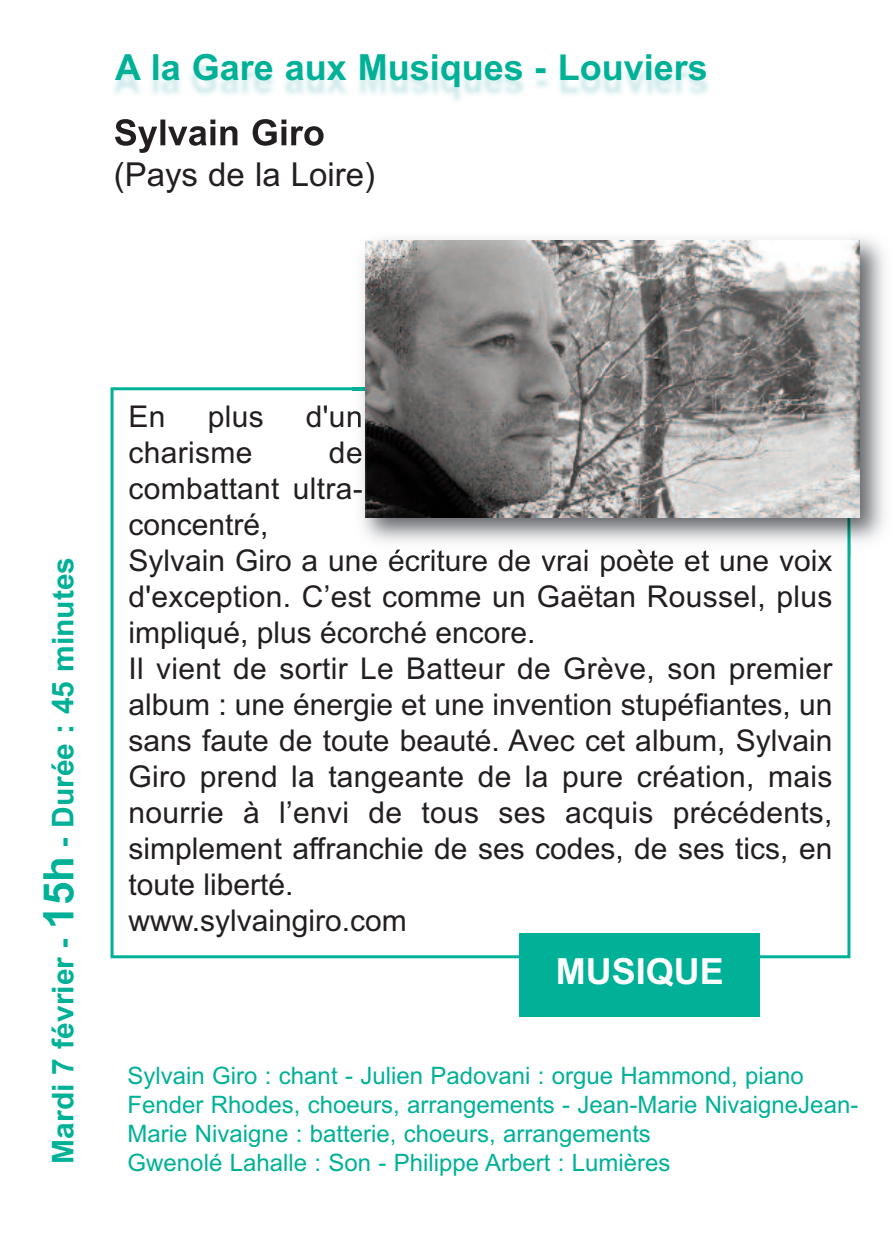
<style>
.page{position:relative;width:893px;height:1259px;background:#fff}
.page>*{position:absolute;margin:0;border:0;box-sizing:border-box;transform-origin:0 0}
.t1{font:700 36px "Arial";color:#00b197}
.t2{font:700 36px "Arial";color:#fff}
.t3{font:33px "Arial";color:#231f20}
.t4{font:30px/36px "Arial";color:#231f20}
.t5{font:700 30px "Arial";color:#00b197}
.t6{font:24px/28.8px "Arial";color:#00b197}
.s1{font-size:42px}
</style>
<div class="page">
<img style="left:114px;top:65px;width:595px;height:36px">
<img style="left:115px;top:119px;width:209px;height:34px">
<div style="left:520px;top:933px;width:240px;height:83px;background:#00b197"></div>
<img style="left:352px;top:237px;width:533px;height:320px">
<img style="left:352px;top:408px;width:9px;height:22px">
<img style="left:352px;top:444px;width:9px;height:19px">
<img style="left:366px;top:241px;width:494px;height:276px">
<p class="t1" style="left:115px;top:46px;width:594px">A la Gare aux Musiques - Louviers</p>
<p class="t3" style="left:114px;top:156px;width:263px">(Pays de la Loire)</p>
<p class="t5" style="left:46px;top:1163px;width:608px;rotate:-90deg">Mardi 7 février - <span class="s1">15h</span> - Durée : 45 minutes</p>
<p class="t4" style="left:129px;top:399px;width:39px">En</p>
<p class="t4" style="left:208px;top:399px;width:58px">plus</p>
<p class="t4" style="left:306px;top:399px;width:58px">d'un</p>
<p class="t4" style="left:129px;top:435px;width:126px">charisme</p>
<p class="t4" style="left:128px;top:435px;width:705px;text-indent:201px">de<br>combattant ultra-<br>concentré,<br>Sylvain Giro a une écriture de vrai poète et une voix d'exception. C’est comme un Gaëtan Roussel, plus impliqué, plus écorché encore.<br>Il vient de sortir Le Batteur de Grève, son premier album : une énergie et une invention stupéfiantes, un sans faute de toute beauté. Avec cet album, Sylvain Giro prend la tangeante de la pure création, mais nourrie à l’envi de tous ses acquis précédents, simplement affranchie de ses codes, de ses tics, en toute liberté.<br>www.sylvaingiro.com</p>
<p class="t2" style="left:556px;top:950px;width:170px">MUSIQUE</p>
<p class="t6" style="left:128px;top:1061px;width:732px">Sylvain Giro : chant - Julien Padovani : orgue Hammond, piano Fender Rhodes, choeurs, arrangements - Jean-Marie NivaigneJean-Marie Nivaigne : batterie, choeurs, arrangements<br>Gwenolé Lahalle : Son - Philippe Arbert : Lumières</p>
</div>
